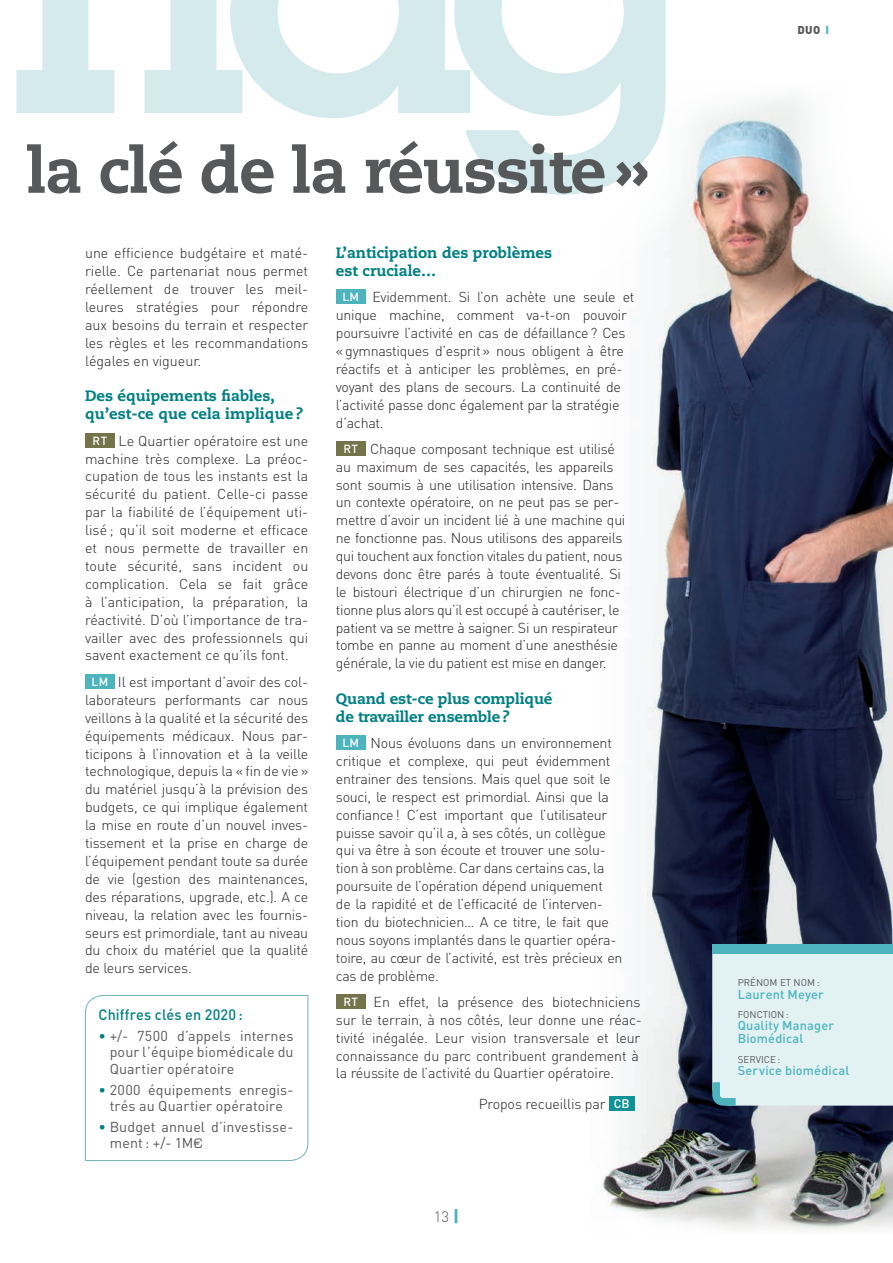
<style>
.page{position:relative;width:893px;height:1263px;background:#fff}
.page>*{position:absolute;margin:0;border:0;box-sizing:border-box;transform-origin:0 0}
.t1{font:800 63px "Caecilia LT Std";letter-spacing:-.02em;color:#57585a}
.t2{font:800 15px/17.9px "Caecilia LT Std";color:#007f82}
.t3{font:500 15px "DIN";letter-spacing:.01em;color:#007f82;scale:.96 1}
.t4{font:300 15px "DIN";color:#57585a}
.t5{font:300 14.25px/17.9px "DIN";letter-spacing:-.02em;color:#231f20}
.t6{font:14.25px/16.5px "DIN";letter-spacing:.01em;color:#57585a;text-align:justify}
.t7{font:500 12.75px/12.8px "DIN";letter-spacing:.015em;color:#4db4bd}
.t8{font:900 11.25px "DIN";color:#57585a}
.t9{font:9.75px "DIN";color:#57585a}
.s1{font-weight:500;font-size:11.7px;color:#fff}
.s2{color:#007f82}
.s3{font-family:"Eurostile"}
.s4{font-weight:500;font-size:12.3px;color:#fff}
.s5{font-weight:900;font-size:16.5px;color:#4db4bd}
.s6{color:#4db4bd}
</style>
<div class="page">
<img style="left:602px;top:131px;width:291px;height:1099px">
<svg style="left:336px;top:131px;width:370px;height:181px"></svg>
<svg style="left:697px;top:98px;width:94px;height:33px;fill:#f1f3f2"></svg>
<svg style="left:16px;top:0;width:676px;height:195px"></svg>
<div style="left:85px;top:433px;width:30px;height:14px;background:#75734a"></div>
<div style="left:85px;top:674px;width:30px;height:14px;background:#4db4bd"></div>
<div style="left:336px;top:290px;width:30px;height:14px;background:#4db4bd"></div>
<div style="left:336px;top:441px;width:30px;height:14px;background:#75734a"></div>
<div style="left:336px;top:736px;width:30px;height:14px;background:#4db4bd"></div>
<div style="left:336px;top:994px;width:30px;height:14px;background:#75734a"></div>
<div style="left:609px;top:1096px;width:25px;height:15px;background:#0f9296"></div>
<div style="left:712px;top:953px;width:181px;height:153px;background:#e2f1f2"></div>
<div style="left:712px;top:944px;width:181px;height:9px;background:#4db4bd"></div>
<svg style="left:791px;top:98px;width:102px;height:211px"></svg>
<svg style="left:85px;top:995px;width:224px;height:166px"></svg>
<h1 class="t1" style="left:27px;top:132px;width:624px">la clé de la réussite»</h1>
<p class="t5" style="left:85px;top:244px;width:225px;text-align:justify">une efficience budgétaire et maté&shy;rielle. Ce partenariat nous permet réellement de trouver les meil&shy;leures stratégies pour répondre aux besoins du terrain et respecter les règles et les recommandations légales en vigueur.</p>
<p class="t2" style="left:85px;top:387px;width:219px">Des équipements fiables, qu’est-ce que cela implique ?</p>
<p class="t5" style="left:85px;top:431px;width:225px;text-align:justify;text-indent:8px"><span class="s1">RT</span> Le Quartier opératoire est une machine très complexe. La préoc&shy;cupation de tous les instants est la sécurité du patient. Celle-ci passe par la fiabilité de l’équipement uti&shy;lisé ; qu’il soit moderne et efficace et nous permette de travailler en toute sécurité, sans incident ou complication. Cela se fait grâce à l’anticipation, la préparation, la réactivité. D’où l’importance de tra&shy;vailler avec des professionnels qui savent exactement ce qu’ils font.</p>
<p class="t5" style="left:85px;top:673px;width:225px;text-align:justify;text-indent:7px"><span class="s1">LM</span> Il est important d’avoir des col&shy;laborateurs performants car nous veillons à la qualité et la sécurité des équipements médicaux. Nous par&shy;ticipons à l’innovation et à la veille technologique, depuis la « fin de vie » du matériel jusqu’à la prévision des budgets, ce qui implique également la mise en route d’un nouvel inves&shy;tissement et la prise en charge de l’équipement pendant toute sa durée de vie (gestion des maintenances, des réparations, upgrade, etc.). A ce niveau, la relation avec les fournis&shy;seurs est primordiale, tant au niveau du choix du matériel que la qualité de leurs services.</p>
<p class="t3" style="left:99px;top:1005px;width:152px">Chiffres clés en 2020 :</p>
<p class="t6" style="left:110px;top:1027px;width:185px;text-indent:-11px"><span class="s2">•</span> +/- 7500 d’appels internes pour l’équipe biomédicale du Quartier opératoire</p>
<p class="t6" style="left:99px;top:1081px;width:196px;text-align:center"><span class="s2">•</span> 2000 équipements enregis&shy;trés au Quartier opératoire</p>
<p class="t6" style="left:110px;top:1118px;width:185px;text-indent:-11px"><span class="s2">•</span> Budget annuel d’investisse&shy;ment : +/- 1M<span class="s3">€</span></p>
<p class="t2" style="left:336px;top:244px;width:218px">L’anticipation des problèmes est cruciale…</p>
<p class="t5" style="left:336px;top:288px;width:300px;text-indent:7px"><span class="s1">LM</span> Evidemment. Si l’on achète une seule et unique machine, comment va-t-on pouvoir poursuivre l’activité en cas de défaillance? Ces «gymnastiques d’esprit» nous obligent à être réactifs et à anticiper les problèmes, en pré&shy;voyant des plans de secours. La continuité de l’activité passe donc également par la stratégie d’achat.</p>
<p class="t5" style="left:336px;top:440px;width:291px;text-indent:8px"><span class="s1">RT</span> Chaque composant technique est utilisé au maximum de ses capacités, les appareils sont soumis à une utilisation intensive. Dans un contexte opératoire, on ne peut pas se per&shy;mettre d’avoir un incident lié à une machine qui ne fonctionne pas. Nous utilisons des appareils qui touchent aux fonction vitales du patient, nous devons donc être parés à toute éventualité. Si le bistouri électrique d’un chirurgien ne fonc&shy;tionne plus alors qu’il est occupé à cautériser, le patient va se mettre à saigner. Si un respirateur tombe en panne au moment d’une anesthésie générale, la vie du patient est mise en danger.</p>
<p class="t2" style="left:336px;top:690px;width:218px">Quand est-ce plus compliqué de travailler ensemble ?</p>
<p class="t5" style="left:336px;top:734px;width:288px;text-indent:7px"><span class="s1">LM</span> Nous évoluons dans un environnement critique et complexe, qui peut évidemment entrainer des tensions. Mais quel que soit le souci, le respect est primordial. Ainsi que la confiance! C’est important que l’utilisateur puisse savoir qu’il a, à ses côtés, un collègue qui va être à son écoute et trouver une solu&shy;tion à son problème. Car dans certains cas, la poursuite de l’opération dépend uniquement<br>de la rapidité et de l’efficacité de l’interven&shy;tion du biotechnicien… A ce titre, le fait que nous soyons implantés dans le quartier opéra&shy;toire, au cœur de l’activité, est très précieux en cas de problème.</p>
<p class="t5" style="left:336px;top:993px;width:308px;text-indent:8px"><span class="s1">RT</span> En effet, la présence des biotechniciens sur le terrain, à nos côtés, leur donne une réac&shy;tivité inégalée. Leur vision transversale et leur connaissance du parc contribuent grandement à la réussite de l’activité du Quartier opératoire.</p>
<p class="t5" style="left:479px;top:1095px;width:152px">Propos recueillis par <span class="s4">CB</span></p>
<p class="t4" style="left:434px;top:1207px;width:27px">13 <span class="s5">|</span></p>
<p class="t8" style="left:798px;top:22px;width:33px">DUO <span class="s6">I</span></p>
<p class="t9" style="left:738px;top:977px;width:83px">PRÉNOM ET NOM :</p>
<p class="t7" style="left:738px;top:987px;width:88px">Laurent Meyer</p>
<p class="t9" style="left:738px;top:1008px;width:53px">FONCTION :</p>
<p class="t7" style="left:738px;top:1019px;width:98px">Quality Manager<br>Biomédical</p>
<p class="t9" style="left:738px;top:1053px;width:44px">SERVICE :</p>
<p class="t7" style="left:738px;top:1064px;width:113px">Service biomédical</p>
</div>
